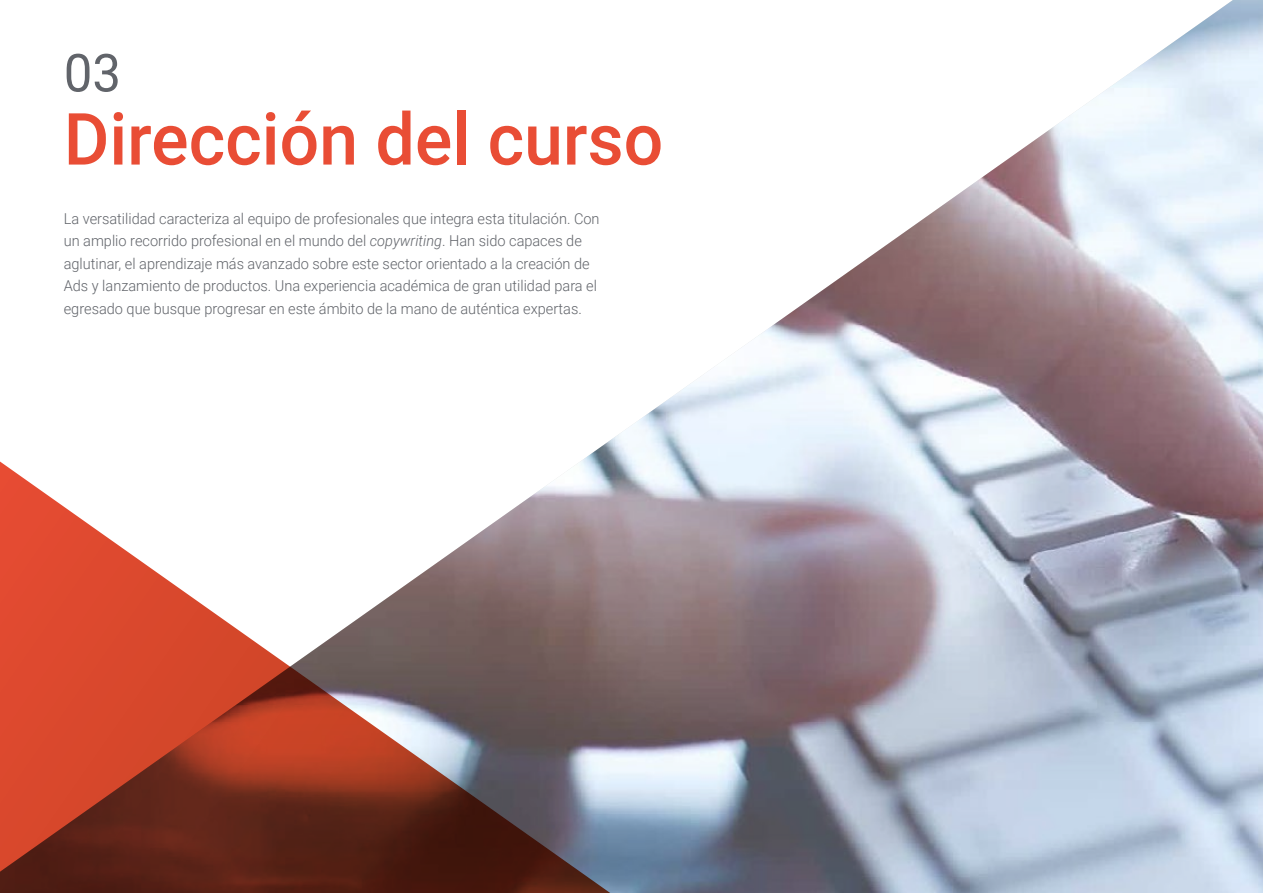
<style>
.page{position:relative;width:1263px;height:893px;background:#fff}
.page>*{position:absolute;margin:0;border:0;box-sizing:border-box;transform-origin:0 0}
.t1{font:500 72px "Roboto";color:#e94d35}
.t2{font:52.5px "Roboto";color:#61646a}
.t3{font:300 15px/22.5px "Roboto";color:#61646a}
.s1{font-style:italic}
</style>
<div class="page">
<img style="left:602px;top:0;width:661px;height:893px">
<svg style="left:0;top:446px;width:640px;height:447px"></svg>
<h2 class="t2" style="left:64px;top:36px;width:59px">03</h2>
<h1 class="t1" style="left:64px;top:89px;width:601px">Dirección del curso</h1>
<p class="t3" style="left:64px;top:207px;width:537px">La versatilidad caracteriza al equipo de profesionales que integra esta titulación. Con un amplio recorrido profesional en el mundo del <span class="s1">copywriting</span>. Han sido capaces de aglutinar, el aprendizaje más avanzado sobre este sector orientado a la creación de Ads y lanzamiento de productos. Una experiencia académica de gran utilidad para el egresado que busque progresar en este ámbito de la mano de auténtica expertas.</p>
</div>
